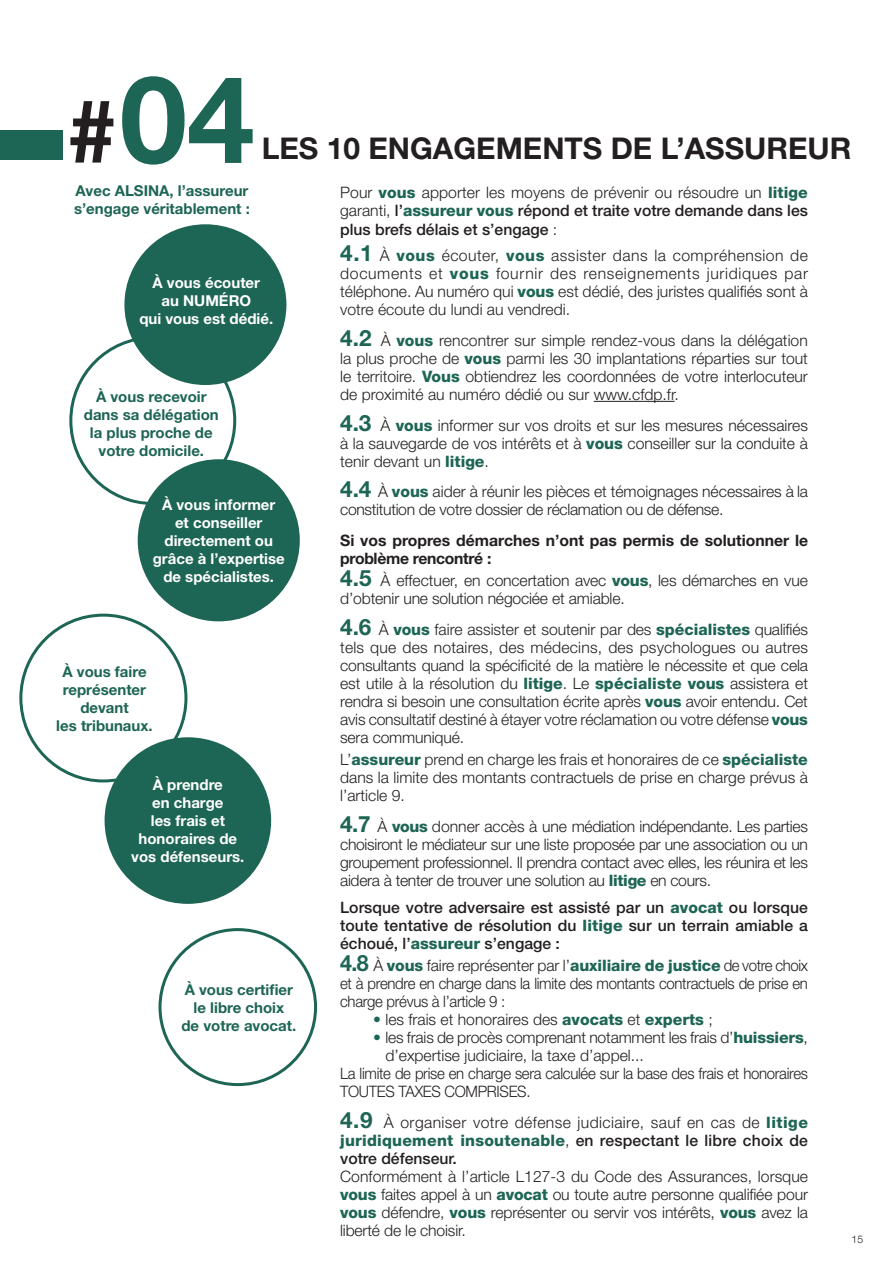
<style>
.page{position:relative;width:893px;height:1263px;background:#fff}
.page>*{position:absolute;margin:0;border:0;box-sizing:border-box;transform-origin:0 0}
.t1{font:700 121.35px "Helvetica Neue";color:#1d6554}
.t2{font:700 87.75px "Helvetica Neue";color:#231f20}
.t3{font:700 30px "Helvetica Neue";color:#231f20}
.t4{font:300 15.75px/18px "Helvetica Neue";letter-spacing:-.01em;color:#231f20;text-align:justify}
.t5{font:500 15.75px/18px "Helvetica Neue";color:#231f20;text-align:justify}
.t6{font:300 15.75px/18px "Helvetica Neue";letter-spacing:-.01em;color:#231f20;scale:.95 1}
.t7{font:700 15.75px/18px "Helvetica Neue";color:#231f20}
.t8{font:700 15px/18px "Helvetica Neue";color:#1d6554;text-align:center}
.t9{font:700 15px/18px "Helvetica Neue";color:#fff;text-align:center}
.t10{font:300 10.5px "Helvetica Neue";color:#231f20}
.s1{font-weight:300}
.s2{font-weight:800;color:#1d6554}
.s3{font-weight:700;font-size:22.5px;color:#1d6554}
.s4{color:#1d6554}
.s5{font-weight:500}
</style>
<div class="page">
<hr style="left:594px;top:401px;width:81px;height:1px;background:#231f20">
<div style="left:0;top:131px;width:63px;height:29px;background:#1d6554"></div>
<div style="left:124px;top:224px;width:162px;height:161px;background:#1d6554;border-radius:50%"></div>
<div style="left:138px;top:459px;width:162px;height:162px;background:#1d6554;border-radius:50%"></div>
<div style="left:105px;top:737px;width:166px;height:167px;background:#1d6554;border-radius:50%"></div>
<div style="left:159px;top:928px;width:158px;height:158px;border:3px solid #1d6554;border-radius:50%"></div>
<p class="t2" style="left:68px;top:77px;width:50px">#</p>
<p class="t1" style="left:120px;top:45px;width:136px">04</p>
<p class="t3" style="left:262px;top:130px;width:591px">LES 10 ENGAGEMENTS DE L’ASSUREUR</p>
<p class="t8" style="left:76px;top:181px;width:174px">Avec ALSINA, l’assureur</p>
<p class="t8" style="left:74px;top:199px;width:177px">s’engage véritablement :</p>
<p class="t9" style="left:153px;top:273px;width:109px">À vous écouter</p>
<p class="t9" style="left:161px;top:291px;width:91px">au NUMÉRO</p>
<p class="t9" style="left:139px;top:309px;width:135px">qui vous est dédié.</p>
<p class="t8" style="left:84px;top:387px;width:136px">À vous recevoir dans sa délégation la plus proche de votre domicile.</p>
<p class="t9" style="left:162px;top:495px;width:115px">À vous informer</p>
<p class="t9" style="left:153px;top:513px;width:133px">et conseiller directement ou grâce à l’expertise</p>
<p class="t9" style="left:163px;top:567px;width:112px">de spécialistes.</p>
<p class="t8" style="left:62px;top:662px;width:86px;text-align:left">À vous faire représenter</p>
<p class="t8" style="left:56px;top:698px;width:98px">devant<br>les tribunaux.</p>
<p class="t9" style="left:152px;top:776px;width:73px;text-align:left">À prendre en charge</p>
<p class="t9" style="left:131px;top:812px;width:115px">les frais et honoraires de vos défenseurs.</p>
<p class="t8" style="left:181px;top:980px;width:116px">À vous certifier le libre choix<br>de votre avocat.</p>
<p class="t5" style="left:340px;top:184px;width:469px"><span class="s1">Pour</span> <span class="s2">vous</span> <span class="s1">apporter les moyens de prévenir ou résoudre un</span> <span class="s2">litige </span><span class="s1">garanti,</span> l’<span class="s2">assureur vous</span> répond et traite votre demande dans les plus brefs délais et s’engage <span class="s1">:</span></p>
<p class="t4" style="left:340px;top:246px;width:469px"><span class="s3">4.1</span> À <span class="s2">vous</span> écouter, <span class="s2">vous</span> assister dans la compréhension de documents et <span class="s2">vous</span> fournir des renseignements juridiques par téléphone. Au numéro qui <span class="s2">vous</span> est dédié, des juristes qualifiés sont à votre écoute du lundi au vendredi.</p>
<p class="t4" style="left:340px;top:331px;width:469px"><span class="s3">4.2</span> À <span class="s2">vous</span> rencontrer sur simple rendez-vous dans la délégation la plus proche de <span class="s2">vous</span> parmi les 30 implantations réparties sur tout le territoire. <span class="s2">Vous</span> obtiendrez les coordonnées de votre interlocuteur de proximité au numéro dédié ou sur www.cfdp.fr.</p>
<p class="t4" style="left:340px;top:416px;width:469px"><span class="s3">4.3</span> À <span class="s2">vous</span> informer sur vos droits et sur les mesures nécessaires à la sauvegarde de vos intérêts et à <span class="s2">vous</span> conseiller sur la conduite à tenir devant un <span class="s2">litige</span>.</p>
<p class="t4" style="left:340px;top:482px;width:469px"><span class="s3">4.4</span> À <span class="s2">vous</span> aider à réunir les pièces et témoignages nécessaires à la constitution de votre dossier de réclamation ou de défense.</p>
<p class="t7" style="left:340px;top:531px;width:469px">Si vos propres démarches n’ont pas permis de solutionner le problème rencontré :</p>
<p class="t4" style="left:340px;top:571px;width:469px"><span class="s3">4.5</span> À effectuer, en concertation avec <span class="s2">vous</span>, les démarches en vue d’obtenir une solution négociée et amiable.</p>
<p class="t4" style="left:340px;top:620px;width:469px"><span class="s3">4.6</span> À <span class="s2">vous</span> faire assister et soutenir par des <span class="s2">spécialistes</span> qualifiés tels que des notaires, des médecins, des psychologues ou autres consultants quand la spécificité de la matière le nécessite et que cela est utile à la résolution du <span class="s2">litige</span>. Le <span class="s2">spécialiste vous</span> assistera et rendra si besoin une consultation écrite après <span class="s2">vous</span> avoir entendu. Cet avis consultatif destiné à étayer votre réclamation ou votre défense <span class="s2">vous </span>sera communiqué.</p>
<p class="t4" style="left:340px;top:750px;width:469px">L’<span class="s2">assureur</span> prend en charge les frais et honoraires de ce <span class="s2">spécialiste </span>dans la limite des montants contractuels de prise en charge prévus à l’article 9.</p>
<p class="t4" style="left:340px;top:817px;width:469px"><span class="s3">4.7</span> À <span class="s2">vous</span> donner accès à une médiation indépendante. Les parties choisiront le médiateur sur une liste proposée par une association ou un groupement professionnel. Il prendra contact avec elles, les réunira et les aidera à tenter de trouver une solution au <span class="s2">litige</span> en cours.</p>
<p class="t5" style="left:340px;top:898px;width:469px">Lorsque votre adversaire est assisté par un <span class="s2">avocat</span> ou lorsque toute tentative de résolution du <span class="s2">litige</span> sur un terrain amiable a échoué, l’<span class="s2">assureur</span> s’engage :</p>
<p class="t4" style="left:340px;top:956px;width:469px"><span class="s3">4.8</span> À <span class="s2">vous</span> faire représenter par l’<span class="s2">auxiliaire de justice</span> de votre choix et à prendre en charge dans la limite des montants contractuels de prise en charge prévus à l’article 9 :</p>
<p class="t4" style="left:373px;top:1010px;width:341px"><span class="s4">•</span> les frais et honoraires des <span class="s2">avocats</span> et <span class="s2">experts</span> ;</p>
<p class="t4" style="left:385px;top:1028px;width:424px;text-indent:-12px"><span class="s4">•</span> les frais de procès comprenant notamment les frais d’<span class="s2">huissiers</span>, d’expertise judiciaire, la taxe d’appel...</p>
<p class="t6" style="left:340px;top:1064px;width:494px">La limite de prise en charge sera calculée sur la base des frais et honoraires<br>TOUTES TAXES COMPRISES.</p>
<p class="t4" style="left:340px;top:1113px;width:469px"><span class="s3">4.9</span> À organiser votre défense judiciaire, sauf en cas de <span class="s2">litige juridiquement insoutenable</span>, <span class="s5">en respectant le libre choix de votre défenseur.</span></p>
<p class="t4" style="left:340px;top:1167px;width:469px">Conformément à l’article L127-3 du Code des Assurances, lorsque <span class="s2">vous</span> faites appel à un <span class="s2">avocat</span> ou toute autre personne qualifiée pour <span class="s2">vous</span> défendre, <span class="s2">vous</span> représenter ou servir vos intérêts, <span class="s2">vous</span> avez la liberté de le choisir.</p>
<p class="t10" style="left:851px;top:1232px;width:13px">15</p>
</div>
